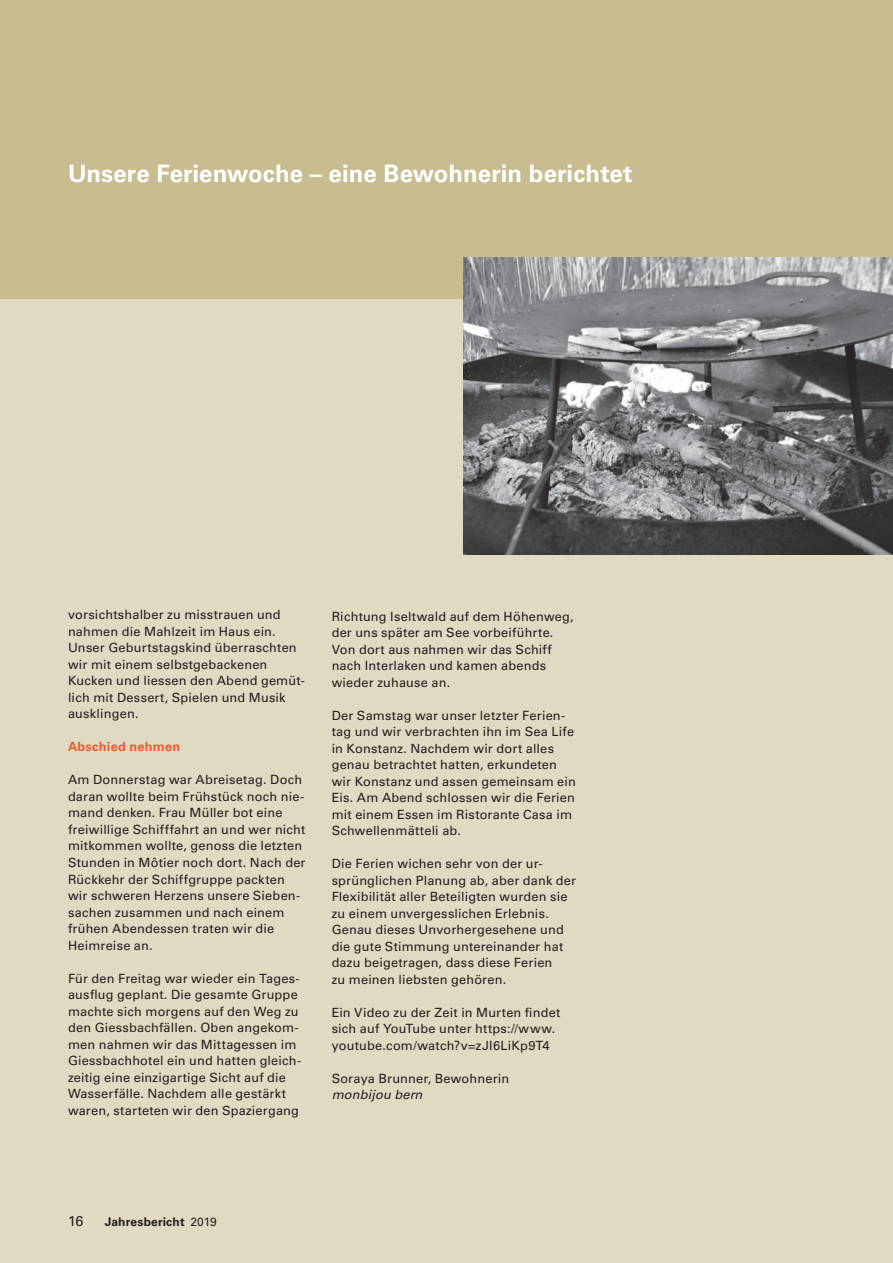
<style>
.page{position:relative;width:893px;height:1263px;background:#e1dac2}
.page>*{position:absolute;margin:0;border:0;box-sizing:border-box;transform-origin:0 0}
.Titel{font:700 24px "Univers LT Std";color:#fff}
.Lauftext{font:14.25px "Univers LT Std";color:#231f20}
.Lauftext-2{font:12.75px/16.5px "Univers LT Std";letter-spacing:.015em;color:#231f20}
.Zwischentitel{font:700 12.75px "Univers LT Std";letter-spacing:.02em;color:#f1592f}
.Lauftext-3{font:700 12px "Univers LT Std";letter-spacing:.015em;color:#231f20}
.s1{font-style:italic}
.s2{font-weight:400}
</style>
<div class="page">
<div style="left:0;top:0;width:893px;height:298px;background:#c8bd91"></div>
<img style="left:463px;top:257px;width:430px;height:298px">
<p class="Titel" style="left:68px;top:160px;width:566px">Unsere Ferienwoche – eine Bewohnerin berichtet</p>
<p class="Lauftext-2" style="left:68px;top:607px;width:238px">vorsichtshalber zu misstrauen und nahmen die Mahlzeit im Haus ein.<br>Unser Geburtstagskind überraschten wir mit einem selbstgebackenen<br>Kucken und liessen den Abend gemüt&shy;lich mit Dessert, Spielen und Musik ausklingen.</p>
<p class="Zwischentitel" style="left:68px;top:739px;width:114px">Abschied nehmen</p>
<p class="Lauftext-2" style="left:68px;top:772px;width:239px">Am Donnerstag war Abreisetag. Doch daran wollte beim Frühstück noch nie&shy;mand denken. Frau Müller bot eine freiwillige Schifffahrt an und wer nicht mitkommen wollte, genoss die letzten Stunden in Môtier noch dort. Nach der Rückkehr der Schiffgruppe packten wir schweren Herzens unsere Sieben&shy;sachen zusammen und nach einem frühen Abendessen traten wir die Heimreise an.</p>
<p class="Lauftext-2" style="left:68px;top:970px;width:235px">Für den Freitag war wieder ein Tages&shy;ausflug geplant. Die gesamte Gruppe machte sich morgens auf den Weg zu den Giessbachfällen. Oben angekom&shy;men nahmen wir das Mittagessen im Giessbachhotel ein und hatten gleich&shy;zeitig eine einzigartige Sicht auf die Wasserfälle. Nachdem alle gestärkt waren, starteten wir den Spaziergang</p>
<p class="Lauftext-2" style="left:332px;top:608px;width:244px">Richtung Iseltwald auf dem Höhenweg, der uns später am See vorbeiführte.<br>Von dort aus nahmen wir das Schiff nach Interlaken und kamen abends wieder zuhause an.</p>
<p class="Lauftext-2" style="left:332px;top:707px;width:246px">Der Samstag war unser letzter Ferien&shy;tag und wir verbrachten ihn im Sea Life in Konstanz. Nachdem wir dort alles genau betrachtet hatten, erkundeten wir Konstanz und assen gemeinsam ein Eis. Am Abend schlossen wir die Ferien mit einem Essen im Ristorante Casa im Schwellenmätteli ab.</p>
<p class="Lauftext-2" style="left:332px;top:855px;width:246px">Die Ferien wichen sehr von der ur&shy;sprünglichen Planung ab, aber dank der Flexibilität aller Beteiligten wurden sie zu einem unvergesslichen Erlebnis.<br>Genau dieses Unvorhergesehene und die gute Stimmung untereinander hat dazu beigetragen, dass diese Ferien<br>zu meinen liebsten gehören.</p>
<p class="Lauftext-2" style="left:332px;top:1004px;width:230px">Ein Video zu der Zeit in Murten findet sich auf YouTube unter https://www. youtube.com/watch?v=zJI6LiKp9T4</p>
<p class="Lauftext-2" style="left:332px;top:1070px;width:179px">Soraya Brunner, Bewohnerin <span class="s1">monbijou bern</span></p>
<p class="Lauftext" style="left:68px;top:1212px;width:17px">16</p>
<p class="Lauftext-3" style="left:105px;top:1214px;width:113px">Jahresbericht <span class="s2">2019</span></p>
</div>
